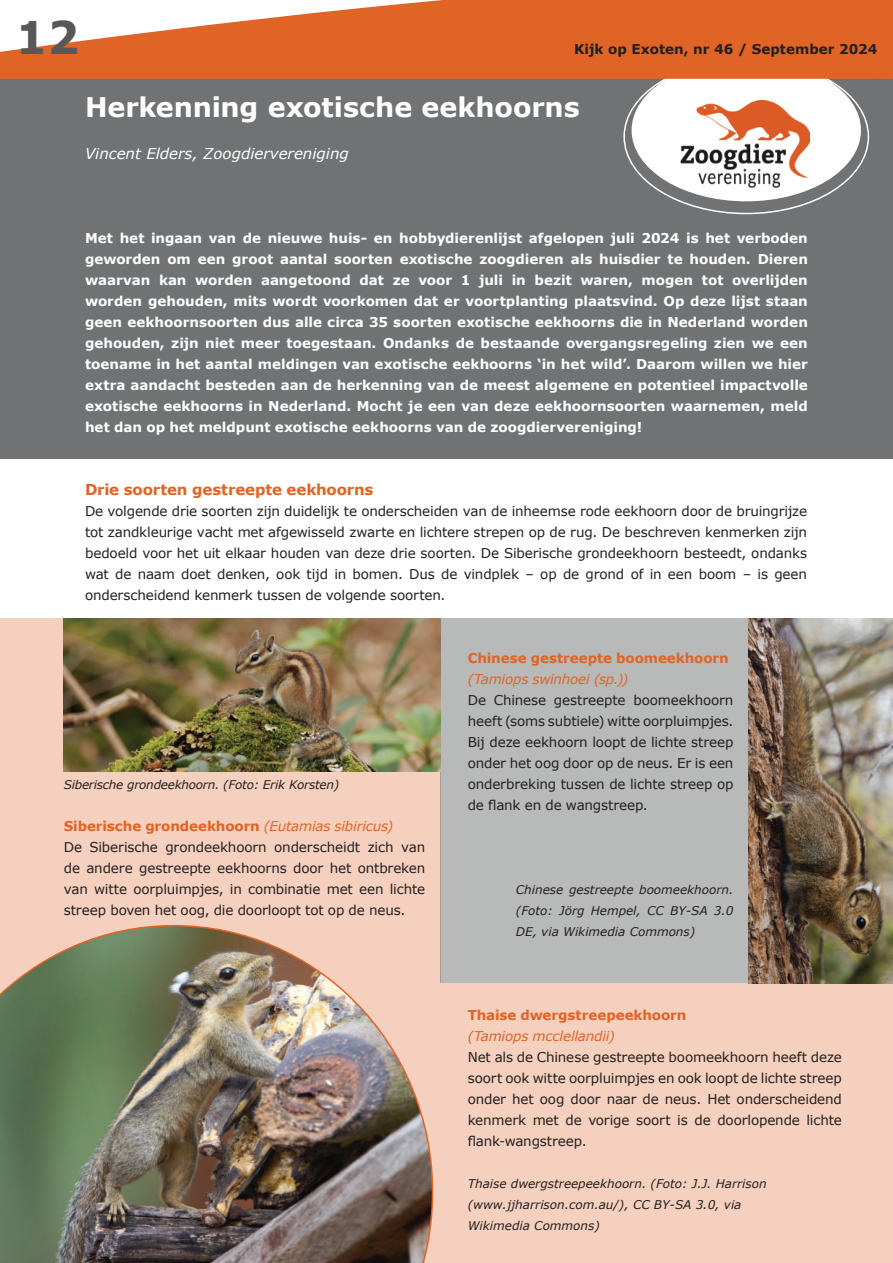
<style>
.page{position:relative;width:893px;height:1263px;background:#fff}
.page>*{position:absolute;margin:0;border:0;box-sizing:border-box;transform-origin:0 0}
.t1{font:700 45px "Verdana";color:#595859}
.t2{font:700 27px "Verdana";letter-spacing:-.005em;color:#fff}
.t3{font:italic 15px "Verdana";color:#fff}
.t4{font:700 15px "Verdana";letter-spacing:-.01em;color:#df6426}
.t5{font:13.5px/21px "Verdana";letter-spacing:-.01em;color:#231f20;text-align:justify}
.t6{font:700 13.5px/21px "Verdana";color:#fff;text-align:justify}
.t7{font:700 13.5px "Verdana";letter-spacing:-.005em;color:#df6426}
.t8{font:italic 13.5px "Verdana";letter-spacing:-.015em;color:#df6426}
.t9{font:700 13.5px "Verdana";color:#231f20}
.t10{font:italic 12px/21px "Verdana";color:#231f20}
.t11{font:italic 12px "Verdana";letter-spacing:-.02em;color:#231f20}
.s1{font-weight:700;color:#df6426}
.s2{font-style:italic;color:#df6426}
</style>
<div class="page">
<div style="left:0;top:618px;width:441px;height:365px;background:#f5d0be"></div>
<div style="left:0;top:983px;width:893px;height:280px;background:#f5d0be"></div>
<div style="left:441px;top:618px;width:452px;height:365px;background:#b8b9b9"></div>
<div style="left:0;top:76px;width:893px;height:383px;background:#707273"></div>
<div style="left:632px;top:59px;width:229px;height:142px;background:#fff;border-radius:50%"></div>
<svg style="left:0;top:0;width:675px;height:79px;fill:#df6426"></svg>
<img style="left:0;top:925px;width:433px;height:338px">
<div style="left:675px;top:0;width:218px;height:80px;background:#df6426"></div>
<img style="left:64px;top:618px;width:377px;height:153px">
<img style="left:748px;top:618px;width:145px;height:365px">
<img style="left:681px;top:101px;width:128px;height:88px">
<h1 class="t1" style="left:15px;top:8px;width:65px">12</h1>
<p class="t9" style="left:574px;top:40px;width:305px">Kijk op Exoten, nr 46 / September 2024</p>
<h2 class="t2" style="left:85px;top:90px;width:496px">Herkenning exotische eekhoorns</h2>
<p class="t3" style="left:85px;top:144px;width:265px">Vincent Elders, Zoogdiervereniging</p>
<p class="t6" style="left:85px;top:228px;width:724px">Met het ingaan van de nieuwe huis- en hobbydierenlijst afgelopen juli 2024 is het verboden geworden om een groot aantal soorten exotische zoogdieren als huisdier te houden. Dieren waarvan kan worden aangetoond dat ze voor 1 juli in bezit waren, mogen tot overlijden worden gehouden, mits wordt voorkomen dat er voortplanting plaatsvind. Op deze lijst staan geen eekhoornsoorten dus alle circa 35 soorten exotische eekhoorns die in Nederland worden gehouden, zijn niet meer toegestaan. Ondanks de bestaande overgangsregeling zien we een toename in het aantal meldingen van exotische eekhoorns ‘in het wild’. Daarom willen we hier extra aandacht besteden aan de herkenning van de meest algemene en potentieel impactvolle exotische eekhoorns in Nederland. Mocht je een van deze eekhoornsoorten waarnemen, meld het dan op het meldpunt exotische eekhoorns van de zoogdiervereniging!</p>
<p class="t4" style="left:85px;top:480px;width:290px">Drie soorten gestreepte eekhoorns</p>
<p class="t5" style="left:85px;top:501px;width:724px">De volgende drie soorten zijn duidelijk te onderscheiden van de inheemse rode eekhoorn door de bruingrijze tot zandkleurige vacht met afgewisseld zwarte en lichtere strepen op de rug. De beschreven kenmerken zijn bedoeld voor het uit elkaar houden van deze drie soorten. De Siberische grondeekhoorn besteedt, ondanks wat de naam doet denken, ook tijd in bomen. Dus de vindplek – op de grond of in een boom – is geen onderscheidend kenmerk tussen de volgende soorten.</p>
<p class="t11" style="left:64px;top:777px;width:277px">Siberische grondeekhoorn. (Foto: Erik Korsten)</p>
<p class="t5" style="left:64px;top:816px;width:363px;text-align:left"><span class="s1">Siberische grondeekhoorn</span> <span class="s2">(Eutamias sibiricus)<br></span>De Siberische grondeekhoorn onderscheidt zich van de andere gestreepte eekhoorns door het ontbreken van witte oorpluimpjes, in combinatie met een lichte streep boven het oog, die doorloopt tot op de neus.</p>
<p class="t7" style="left:468px;top:649px;width:262px">Chinese gestreepte boomeekhoorn</p>
<p class="t8" style="left:468px;top:671px;width:162px">(Tamiops swinhoei (sp.))</p>
<p class="t5" style="left:468px;top:690px;width:267px">De Chinese gestreepte boomeekhoorn heeft (soms subtiele) witte oorpluimpjes.<br>Bij deze eekhoorn loopt de lichte streep onder het oog door op de neus. Er is een onderbreking tussen de lichte streep op de flank en de wangstreep.</p>
<p class="t10" style="left:516px;top:879px;width:219px;text-align:justify">Chinese gestreepte boomeekhoorn. (Foto: Jörg Hempel, CC BY-SA 3.0<br>DE, via Wikimedia Commons)</p>
<p class="t7" style="left:468px;top:1006px;width:220px">Thaise dwergstreepeekhoorn</p>
<p class="t8" style="left:468px;top:1028px;width:149px">(Tamiops mcclellandii)</p>
<p class="t5" style="left:468px;top:1047px;width:376px">Net als de Chinese gestreepte boomeekhoorn heeft deze soort ook witte oorpluimpjes en ook loopt de lichte streep onder het oog door naar de neus. Het onderscheidend kenmerk met de vorige soort is de doorlopende lichte flank-wangstreep.</p>
<p class="t10" style="left:468px;top:1173px;width:300px">Thaise dwergstreepeekhoorn. (Foto: J.J. Harrison (www.jjharrison.com.au/), CC BY-SA 3.0, via<br>Wikimedia Commons)</p>
</div>
